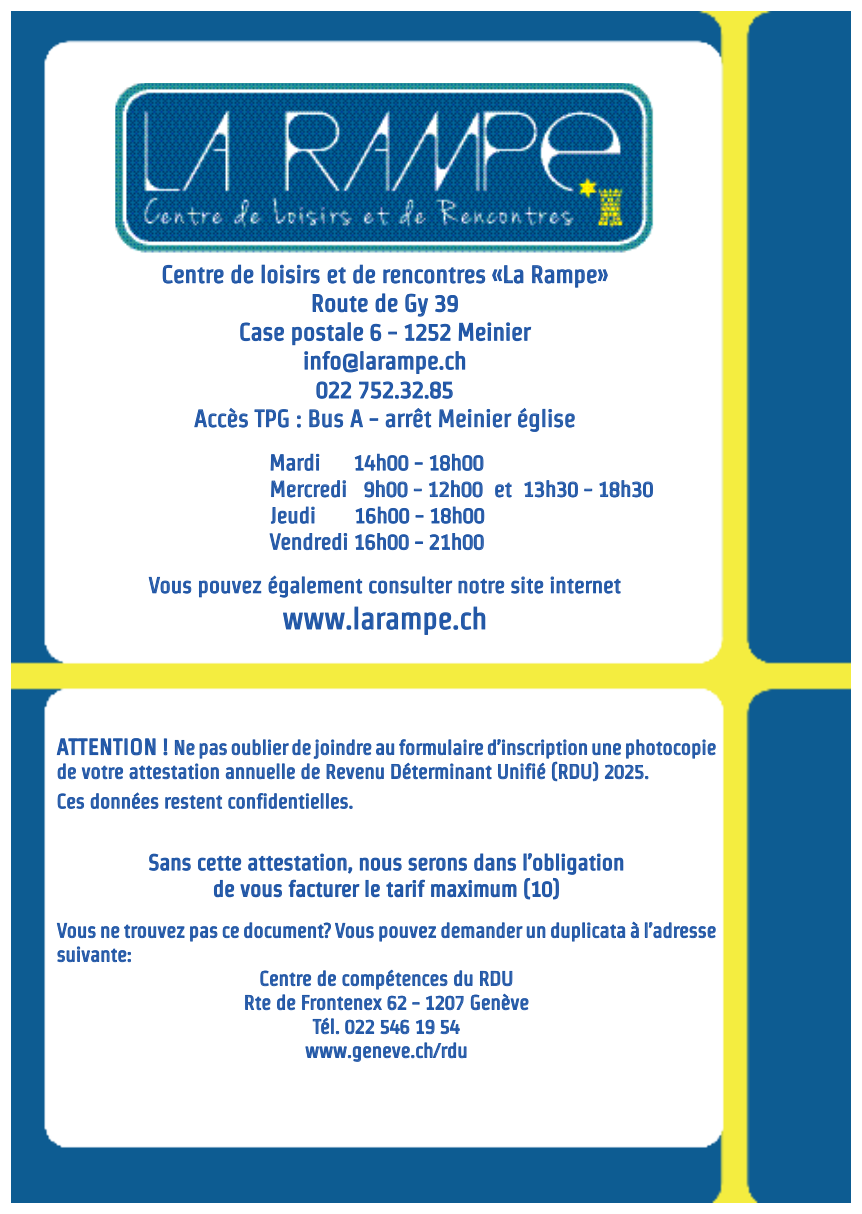
<style>
.page{position:relative;width:862px;height:1214px;background:#fff}
.page>*{position:absolute;margin:0;border:0;box-sizing:border-box;transform-origin:0 0}
.t1{font:30px "Strait";color:#2056a6}
.t2{font:24px/28.8px "Strait";color:#2056a6;text-align:center}
.t3{font:22px/26.4px "Strait";color:#2056a6;text-align:center}
.t4{font:20px/24px "Strait";color:#2056a6}
.s1{font-size:22px}
</style>
<div class="page">
<img style="left:11px;top:11px;width:839px;height:1191px">
<svg style="left:56px;top:737px;width:660px;height:44px"></svg>
<svg style="left:57px;top:792px;width:102px;height:17px"></svg>
<svg style="left:165px;top:792px;width:188px;height:17px"></svg>
<svg style="left:148px;top:852px;width:369px;height:53px"></svg>
<svg style="left:523px;top:852px;width:101px;height:48px"></svg>
<svg style="left:645px;top:921px;width:71px;height:17px"></svg>
<svg style="left:56px;top:921px;width:583px;height:41px"></svg>
<svg style="left:245px;top:969px;width:283px;height:41px"></svg>
<svg style="left:313px;top:1017px;width:26px;height:17px"></svg>
<svg style="left:345px;top:1019px;width:29px;height:14px"></svg>
<svg style="left:380px;top:1019px;width:29px;height:14px"></svg>
<svg style="left:416px;top:1019px;width:18px;height:14px"></svg>
<svg style="left:440px;top:1019px;width:20px;height:14px"></svg>
<svg style="left:305px;top:1042px;width:161px;height:19px"></svg>
<img style="left:115px;top:83px;width:539px;height:169px">
<svg style="left:162px;top:264px;width:62px;height:27px"></svg>
<svg style="left:231px;top:264px;width:377px;height:135px"></svg>
<svg style="left:194px;top:407px;width:54px;height:21px"></svg>
<svg style="left:254px;top:408px;width:35px;height:20px"></svg>
<svg style="left:296px;top:415px;width:5px;height:13px"></svg>
<svg style="left:309px;top:409px;width:35px;height:19px"></svg>
<svg style="left:350px;top:409px;width:13px;height:18px"></svg>
<svg style="left:370px;top:418px;width:8px;height:2px"></svg>
<svg style="left:385px;top:407px;width:47px;height:21px"></svg>
<svg style="left:439px;top:407px;width:136px;height:25px"></svg>
<svg style="left:270px;top:453px;width:50px;height:18px"></svg>
<svg style="left:354px;top:453px;width:55px;height:18px"></svg>
<svg style="left:429px;top:453px;width:55px;height:18px"></svg>
<svg style="left:271px;top:479px;width:75px;height:18px"></svg>
<svg style="left:364px;top:479px;width:44px;height:18px"></svg>
<svg style="left:428px;top:479px;width:55px;height:18px"></svg>
<svg style="left:495px;top:482px;width:17px;height:15px"></svg>
<svg style="left:524px;top:479px;width:54px;height:18px"></svg>
<svg style="left:599px;top:479px;width:54px;height:18px"></svg>
<svg style="left:270px;top:506px;width:45px;height:18px"></svg>
<svg style="left:355px;top:506px;width:55px;height:18px"></svg>
<svg style="left:416px;top:515px;width:7px;height:2px"></svg>
<svg style="left:430px;top:506px;width:55px;height:18px"></svg>
<svg style="left:269px;top:532px;width:79px;height:18px"></svg>
<svg style="left:355px;top:532px;width:54px;height:18px"></svg>
<svg style="left:429px;top:532px;width:55px;height:18px"></svg>
<svg style="left:148px;top:576px;width:44px;height:18px"></svg>
<svg style="left:198px;top:580px;width:64px;height:17px"></svg>
<svg style="left:268px;top:575px;width:95px;height:23px"></svg>
<svg style="left:369px;top:577px;width:136px;height:17px"></svg>
<svg style="left:511px;top:576px;width:33px;height:18px"></svg>
<svg style="left:550px;top:576px;width:71px;height:18px"></svg>
<svg style="left:282px;top:611px;width:70px;height:19px"></svg>
<div style="left:354px;top:606px;width:4px;height:23px;border:1px solid #2056a6"></div>
<svg style="left:361px;top:606px;width:125px;height:29px"></svg>
<p class="t2" style="left:162px;top:260px;width:448px">Centre de loisirs et de rencontres «La Rampe»</p>
<p class="t2" style="left:311px;top:288px;width:149px">Route de Gy 39</p>
<p class="t2" style="left:239px;top:317px;width:293px">Case postale 6 - 1252 Meinier</p>
<p class="t2" style="left:194px;top:346px;width:383px">info@larampe.ch<br>022 752.32.85<br>Accès TPG : Bus A - arrêt Meinier église</p>
<p class="t3" style="left:269px;top:449px;width:53px">Mardi</p>
<p class="t3" style="left:270px;top:449px;width:385px;text-align:left;text-indent:84px">14h00 - 18h00<br>Mercredi 9h00 - 12h00 et 13h30 - 18h30<br>Jeudi</p>
<p class="t3" style="left:269px;top:502px;width:217px;text-align:right">16h00 - 18h00<br>Vendredi 16h00 - 21h00</p>
<p class="t3" style="left:149px;top:571px;width:474px">Vous pouvez également consulter notre site internet</p>
<p class="t1" style="left:282px;top:601px;width:206px">www.larampe.ch</p>
<p class="t4" style="left:57px;top:735px;width:661px"><span class="s1">ATTENTION !</span> Ne pas oublier de joindre au formulaire d’inscription une photocopie de votre attestation annuelle de Revenu Déterminant Unifié (RDU) 2025.</p>
<p class="t4" style="left:57px;top:789px;width:298px">Ces données restent confidentielles.</p>
<p class="t3" style="left:149px;top:848px;width:477px">Sans cette attestation, nous serons dans l’obligation de vous facturer le tarif maximum (10)</p>
<p class="t4" style="left:57px;top:918px;width:661px">Vous ne trouvez pas ce document? Vous pouvez demander un duplicata à l’adresse suivante:</p>
<p class="t4" style="left:259px;top:966px;width:255px">Centre de compétences du RDU</p>
<p class="t4" style="left:244px;top:990px;width:287px">Rte de Frontenex 62 - 1207 Genève</p>
<p class="t4" style="left:313px;top:1014px;width:148px">Tél. 022 546 19 54</p>
<p class="t4" style="left:305px;top:1038px;width:164px">www.geneve.ch/rdu</p>
</div>
